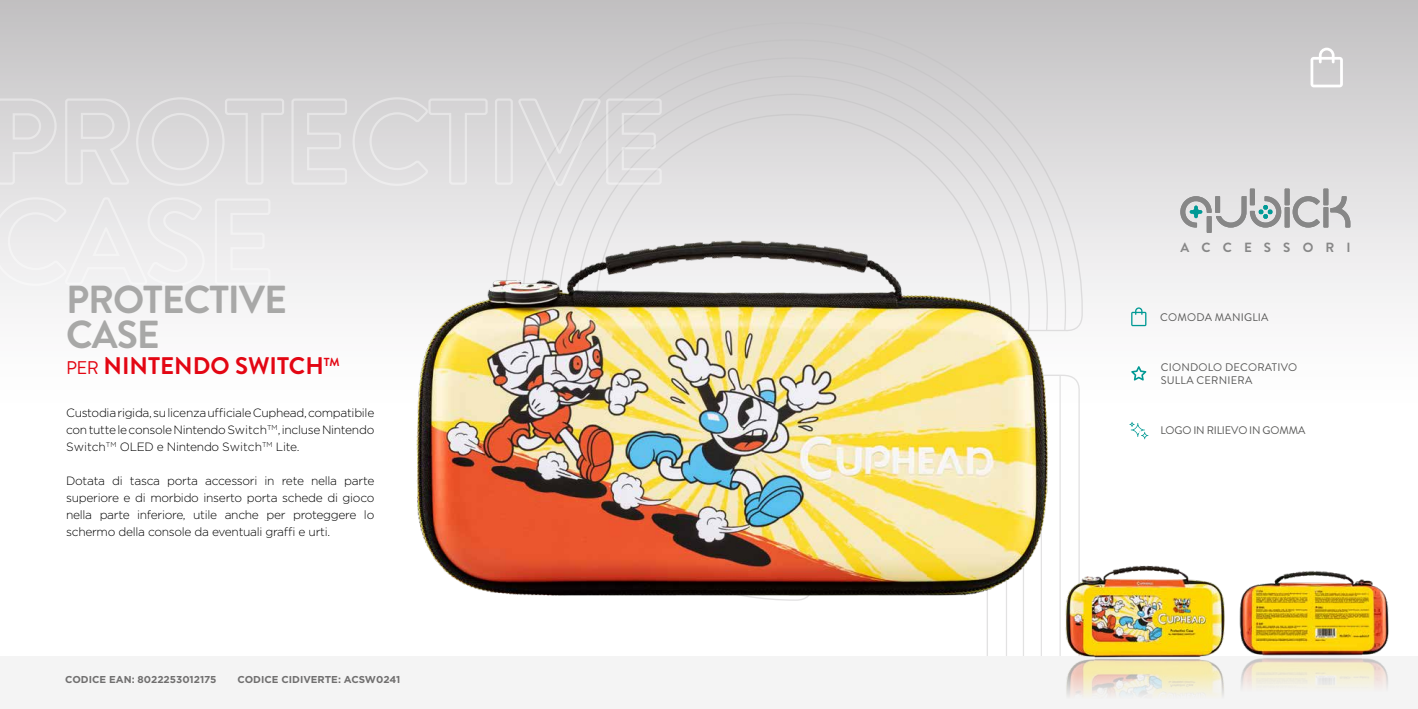
<style>
.page{position:relative;width:1418px;height:709px;background:#fff}
.page>*{position:absolute;margin:0;border:0;box-sizing:border-box;transform-origin:0 0}
.t1{font:700 39px/35.8px "Brandon Grotesque";letter-spacing:-.025em;color:#a8a8a7}
.t2{font:700 24px "Brandon Grotesque";color:#e30613}
.t3{font:700 13.3px "Brandon Grotesque";letter-spacing:.91em;color:#878787}
.t4{font:300 12px/17px "Gotham";letter-spacing:-.025em;color:#000;text-align:justify}
.t5{font:11px/13px "Brandon Grotesque";letter-spacing:.02em;color:#575756}
.t6{font:11px "Brandon Grotesque";letter-spacing:-.015em;color:#575756}
.t7{font:700 10px "Gotham";color:#706f6f}
.s1{font-weight:400;font-size:18.3px}
</style>
<div class="page">
<div style="left:0;top:0;width:1417px;height:421px;background:linear-gradient(to bottom,#c4c3c4,#fff)"></div>
<svg style="left:503px;top:21px;width:580px;height:543px;background:#d8d6d8"></svg>
<svg style="left:986px;top:374px;width:93px;height:282px"></svg>
<div style="left:0;top:656px;width:1417px;height:53px;background:#f4f4f4"></div>
<div style="left:1249px;top:189px;width:5px;height:16px;background:#878787"></div>
<div style="left:1206px;top:216px;width:5px;height:17px;background:#878787"></div>
<div style="left:1284px;top:207px;width:5px;height:20px;background:#878787"></div>
<svg style="left:1292px;top:196px;width:27px;height:31px"></svg>
<div style="left:1323px;top:207px;width:5px;height:20px;background:#878787"></div>
<svg style="left:1330px;top:196px;width:20px;height:31px"></svg>
<div style="left:1323px;top:189px;width:5px;height:16px;background:#878787"></div>
<svg style="left:1180px;top:196px;width:101px;height:31px;background:#b9c0c1"></svg>
<div style="left:1215px;top:196px;width:5px;height:17px;background:#878787"></div>
<div style="left:1284px;top:189px;width:5px;height:16px;background:#878787"></div>
<img style="left:1066px;top:659px;width:158px;height:37px">
<img style="left:1063px;top:564px;width:162px;height:95px">
<img style="left:1239px;top:571px;width:150px;height:83px">
<img style="left:1241px;top:654px;width:147px;height:33px">
<img style="left:402px;top:226px;width:661px;height:385px">
<svg style="left:1129px;top:422px;width:19px;height:17px"></svg>
<svg style="left:1131px;top:366px;width:15px;height:14px"></svg>
<svg style="left:1131px;top:307px;width:15px;height:19px"></svg>
<svg style="left:1310px;top:48px;width:32px;height:39px"></svg>
<h1 class="t1" style="left:66px;top:282px;width:222px">PROTECTIVE<br>CASE</h1>
<h2 class="t2" style="left:66px;top:349px;width:275px"><span class="s1">PER</span> NINTENDO SWITCH<sup>TM</sup></h2>
<p class="t4" style="left:66px;top:404px;width:310px">Custodia rigida, su licenza ufficiale Cuphead, compatibile con tutte le console Nintendo Switch<sup>TM</sup>, incluse Nintendo Switch<sup>TM</sup> OLED e Nintendo Switch<sup>TM</sup> Lite.</p>
<p class="t4" style="left:66px;top:472px;width:310px">Dotata di tasca porta accessori in rete nella parte superiore e di morbido inserto porta schede di gioco nella parte inferiore, utile anche per proteggere lo schermo della console da eventuali graffi e urti.</p>
<p class="t7" style="left:65px;top:673px;width:153px">CODICE EAN: 8022253012175</p>
<p class="t7" style="left:237px;top:673px;width:164px">CODICE CIDIVERTE: ACSW0241</p>
<p class="t3" style="left:1180px;top:238px;width:171px">ACCESSORI</p>
<p class="t5" style="left:1160px;top:310px;width:110px">COMODA MANIGLIA</p>
<p class="t5" style="left:1160px;top:360px;width:138px">CIONDOLO DECORATIVO<br>SULLA CERNIERA</p>
<p class="t6" style="left:1160px;top:423px;width:146px">LOGO IN RILIEVO IN GOMMA</p>
</div>
